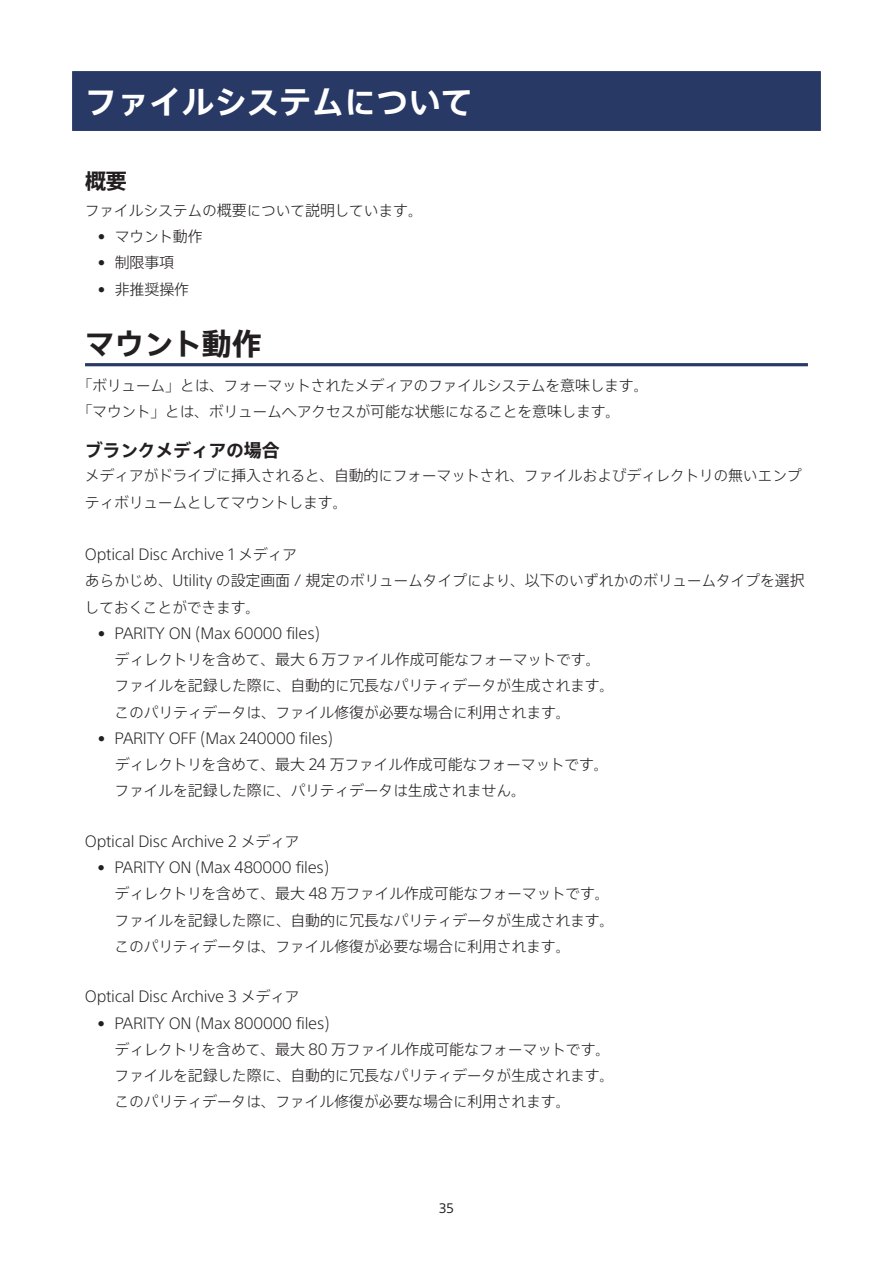
<style>
.page{position:relative;width:893px;height:1263px;background:#fff}
.page>*{position:absolute;margin:0;border:0;box-sizing:border-box;transform-origin:0 0}
.t1{font:700 33px "SST Jp Pro";letter-spacing:-.015em;color:#fff}
.t2{font:700 30px "SST Jp Pro";letter-spacing:-.02em;color:#231f20}
.t3{font:700 21px "SST Jp Pro";color:#231f20}
.t4{font:700 18px "SST Jp Pro";letter-spacing:-.015em;color:#231f20}
.t5{font:300 15px/26.2px "SST Jp Pro";letter-spacing:-.02em;color:#231f20}
.t6{font:13.5px "SST";color:#231f20}
</style>
<div class="page">
<div style="left:72px;top:71px;width:749px;height:60px;background:#273964"></div>
<hr style="left:85px;top:363px;width:723px;height:3px;background:#273964">
<h1 class="t1" style="left:85px;top:76px;width:391px">ファイルシステムについて</h1>
<h3 class="t3" style="left:85px;top:164px;width:43px">概要</h3>
<p class="t5" style="left:85px;top:196px;width:340px">ファイルシステムの概要について説明しています。</p>
<p class="t5" style="left:98px;top:222px;width:107px">• マウント動作</p>
<p class="t5" style="left:98px;top:248px;width:78px">• 制限事項</p>
<p class="t5" style="left:98px;top:275px;width:93px">• 非推奨操作</p>
<h2 class="t2" style="left:85px;top:320px;width:178px">マウント動作</h2>
<p class="t5" style="left:77px;top:371px;width:573px">「ボリューム」とは、フォーマットされたメディアのファイルシステムを意味します。「マウント」とは、ボリュームへアクセスが可能な状態になることを意味します。</p>
<p class="t4" style="left:85px;top:436px;width:196px">ブランクメディアの場合</p>
<p class="t5" style="left:85px;top:461px;width:718px">メディアがドライブに挿入されると、自動的にフォーマットされ、ファイルおよびディレクトリの無いエンプティボリュームとしてマウントします。</p>
<p class="t5" style="left:85px;top:540px;width:722px">Optical Disc Archive 1 メディア<br>あらかじめ、Utility の設定画面 / 規定のボリュームタイプにより、以下のいずれかのボリュームタイプを選択しておくことができます。</p>
<p class="t5" style="left:115px;top:619px;width:502px;text-indent:-17px">• PARITY ON (Max 60000 files)<br>ディレクトリを含めて、最大 6 万ファイル作成可能なフォーマットです。ファイルを記録した際に、自動的に冗長なパリティデータが生成されます。このパリティデータは、ファイル修復が必要な場合に利用されます。</p>
<p class="t5" style="left:115px;top:724px;width:496px;text-indent:-17px">• PARITY OFF (Max 240000 files)<br>ディレクトリを含めて、最大 24 万ファイル作成可能なフォーマットです。ファイルを記録した際に、パリティデータは生成されません。</p>
<p class="t5" style="left:85px;top:827px;width:216px">Optical Disc Archive 2 メディア</p>
<p class="t5" style="left:115px;top:853px;width:502px;text-indent:-17px">• PARITY ON (Max 480000 files)<br>ディレクトリを含めて、最大 48 万ファイル作成可能なフォーマットです。ファイルを記録した際に、自動的に冗長なパリティデータが生成されます。このパリティデータは、ファイル修復が必要な場合に利用されます。</p>
<p class="t5" style="left:85px;top:982px;width:216px">Optical Disc Archive 3 メディア</p>
<p class="t5" style="left:114px;top:1009px;width:502px;text-indent:-17px">• PARITY ON (Max 800000 files)<br>ディレクトリを含めて、最大 80 万ファイル作成可能なフォーマットです。ファイルを記録した際に、自動的に冗長なパリティデータが生成されます。このパリティデータは、ファイル修復が必要な場合に利用されます。</p>
<p class="t6" style="left:439px;top:1200px;width:16px">35</p>
</div>
